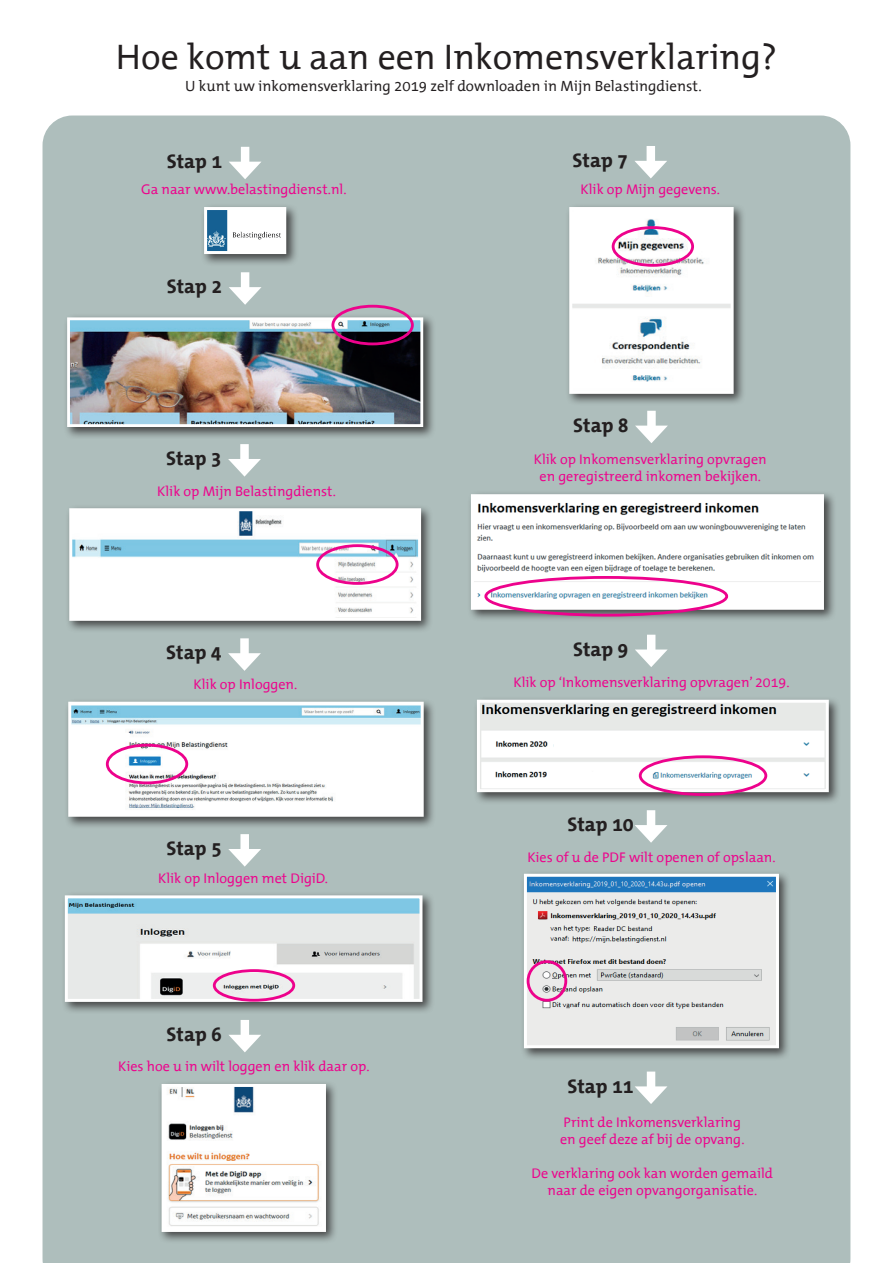
<style>
.page{position:relative;width:893px;height:1263px;background:#fff}
.page>*{position:absolute;margin:0;border:0;box-sizing:border-box;transform-origin:0 0}
.t1{font:36px "The Mix Office";color:#231f20}
.t2{font:700 19.8px "The Mix Office";color:#231f20}
.t3{font:15px "The Mix Office";color:#231f20}
.t4{font:14.1px/17px "The Mix Office";color:#ed028c;text-align:center}
</style>
<div class="page">
<div style="left:43px;top:116px;width:807px;height:1147px;background:#aebebc"></div>
<div style="left:200px;top:203px;width:99px;height:63px;background:#231f20;opacity:.75"></div>
<img style="left:208px;top:211px;width:74px;height:39px">
<div style="left:63px;top:313px;width:373px;height:126px;background:#231f20;opacity:.75"></div>
<img style="left:71px;top:321px;width:348px;height:102px">
<div style="left:67px;top:317px;width:356px;height:110px;border:3px solid #fff"></div>
<div style="left:331px;top:305px;width:83px;height:40px;border:3px solid #ed028c;border-radius:50%"></div>
<div style="left:65px;top:504px;width:369px;height:129px;background:#231f20;opacity:.75"></div>
<img style="left:73px;top:512px;width:344px;height:105px">
<div style="left:69px;top:508px;width:352px;height:113px;border:3px solid #fff"></div>
<div style="left:316px;top:544px;width:83px;height:41px;border:3px solid #ed028c;border-radius:50%"></div>
<div style="left:64px;top:698px;width:372px;height:131px;background:#231f20;opacity:.75"></div>
<img style="left:72px;top:706px;width:348px;height:107px">
<div style="left:68px;top:702px;width:356px;height:115px;border:3px solid #fff"></div>
<div style="left:106px;top:744px;width:82px;height:40px;border:3px solid #ed028c;border-radius:50%"></div>
<div style="left:61px;top:891px;width:374px;height:123px;background:#231f20;opacity:.75"></div>
<img style="left:69px;top:899px;width:349px;height:99px">
<div style="left:65px;top:895px;width:357px;height:107px;border:3px solid #fff"></div>
<div style="left:213px;top:969px;width:82px;height:33px;border:3px solid #ed028c;border-radius:50%"></div>
<div style="left:565px;top:203px;width:181px;height:203px;background:#231f20;opacity:.75"></div>
<img style="left:573px;top:211px;width:157px;height:179px">
<div style="left:569px;top:207px;width:165px;height:187px;border:3px solid #fff"></div>
<div style="left:612px;top:226px;width:82px;height:41px;border:3px solid #ed028c;border-radius:50%"></div>
<div style="left:467px;top:490px;width:369px;height:132px;background:#231f20;opacity:.75"></div>
<img style="left:475px;top:498px;width:345px;height:108px">
<div style="left:471px;top:494px;width:353px;height:116px;border:3px solid #fff"></div>
<div style="left:484px;top:576px;width:244px;height:40px;border:3px solid #ed028c;border-radius:50%"></div>
<div style="left:473px;top:696px;width:368px;height:109px;background:#231f20;opacity:.75"></div>
<img style="left:481px;top:704px;width:344px;height:84px">
<div style="left:477px;top:700px;width:352px;height:92px;border:3px solid #fff"></div>
<div style="left:639px;top:755px;width:128px;height:41px;border:3px solid #ed028c;border-radius:50%"></div>
<div style="left:158px;top:1080px;width:180px;height:164px;background:#231f20;opacity:.75"></div>
<img style="left:166px;top:1088px;width:156px;height:140px">
<div style="left:520px;top:870px;width:272px;height:190px;background:#231f20;opacity:.75"></div>
<img style="left:528px;top:878px;width:247px;height:166px">
<div style="left:524px;top:874px;width:255px;height:174px;border:3px solid #fff"></div>
<div style="left:527px;top:960px;width:40px;height:42px;border:3px solid #ed028c;border-radius:50%"></div>
<div style="left:241px;top:147px;width:8px;height:22px;background:#fff"></div>
<svg style="left:229px;top:162px;width:32px;height:17px"></svg>
<div style="left:241px;top:272px;width:8px;height:22px;background:#fff"></div>
<svg style="left:229px;top:287px;width:32px;height:18px"></svg>
<div style="left:240px;top:444px;width:9px;height:22px;background:#fff"></div>
<svg style="left:228px;top:459px;width:33px;height:18px"></svg>
<div style="left:240px;top:638px;width:9px;height:22px;background:#fff"></div>
<svg style="left:228px;top:653px;width:33px;height:18px"></svg>
<div style="left:240px;top:834px;width:9px;height:22px;background:#fff"></div>
<svg style="left:228px;top:849px;width:33px;height:18px"></svg>
<div style="left:241px;top:1020px;width:8px;height:22px;background:#fff"></div>
<svg style="left:228px;top:1035px;width:33px;height:17px"></svg>
<div style="left:647px;top:1071px;width:8px;height:22px;background:#fff"></div>
<svg style="left:635px;top:1086px;width:32px;height:18px"></svg>
<div style="left:647px;top:810px;width:8px;height:22px;background:#fff"></div>
<svg style="left:635px;top:825px;width:32px;height:18px"></svg>
<div style="left:647px;top:635px;width:8px;height:21px;background:#fff"></div>
<svg style="left:635px;top:649px;width:33px;height:18px"></svg>
<div style="left:647px;top:411px;width:9px;height:21px;background:#fff"></div>
<svg style="left:635px;top:426px;width:33px;height:17px"></svg>
<div style="left:647px;top:146px;width:8px;height:22px;background:#fff"></div>
<svg style="left:634px;top:161px;width:33px;height:17px"></svg>
<h1 class="t1" style="left:116px;top:39px;width:662px">Hoe komt u aan een Inkomensverklaring?</h1>
<p class="t3" style="left:185px;top:78px;width:518px">U kunt uw inkomensverklaring 2019 zelf downloaden in Mijn Belastingdienst.</p>
<h2 class="t2" style="left:167px;top:151px;width:57px">Stap 1</h2>
<p class="t4" style="left:141px;top:182px;width:207px">Ga naar www.belastingdienst.nl.</p>
<h2 class="t2" style="left:167px;top:276px;width:57px">Stap 2</h2>
<h2 class="t2" style="left:166px;top:448px;width:57px">Stap 3</h2>
<p class="t4" style="left:157px;top:483px;width:180px">Klik op Mijn Belastingdienst.</p>
<h2 class="t2" style="left:166px;top:642px;width:57px">Stap 4</h2>
<p class="t4" style="left:194px;top:676px;width:105px">Klik op Inloggen.</p>
<h2 class="t2" style="left:167px;top:838px;width:57px">Stap 5</h2>
<p class="t4" style="left:158px;top:870px;width:171px">Klik op Inloggen met DigiD.</p>
<h2 class="t2" style="left:167px;top:1024px;width:57px">Stap 6</h2>
<p class="t4" style="left:118px;top:1059px;width:253px">Kies hoe u in wilt loggen en klik daar op.</p>
<h2 class="t2" style="left:573px;top:150px;width:57px">Stap 7</h2>
<p class="t4" style="left:581px;top:182px;width:141px">Klik op Mijn gegevens.</p>
<h2 class="t2" style="left:573px;top:415px;width:57px">Stap 8</h2>
<p class="t4" style="left:534px;top:451px;width:234px">Klik op Inkomensverklaring opvragen en geregistreerd inkomen bekijken.</p>
<h2 class="t2" style="left:573px;top:638px;width:57px">Stap 9</h2>
<p class="t4" style="left:513px;top:674px;width:277px">Klik op ‘Inkomensverklaring opvragen’ 2019.</p>
<h2 class="t2" style="left:567px;top:814px;width:68px">Stap 10</h2>
<p class="t4" style="left:527px;top:849px;width:250px">Kies of u de PDF wilt openen of opslaan.</p>
<h2 class="t2" style="left:567px;top:1075px;width:68px">Stap 11</h2>
<p class="t4" style="left:560px;top:1115px;width:186px;text-align:left">Print de Inkomensverklaring en geef deze af bij de opvang.</p>
<p class="t4" style="left:532px;top:1166px;width:243px">De verklaring ook kan worden gemaild naar de eigen opvangorganisatie.</p>
</div>
